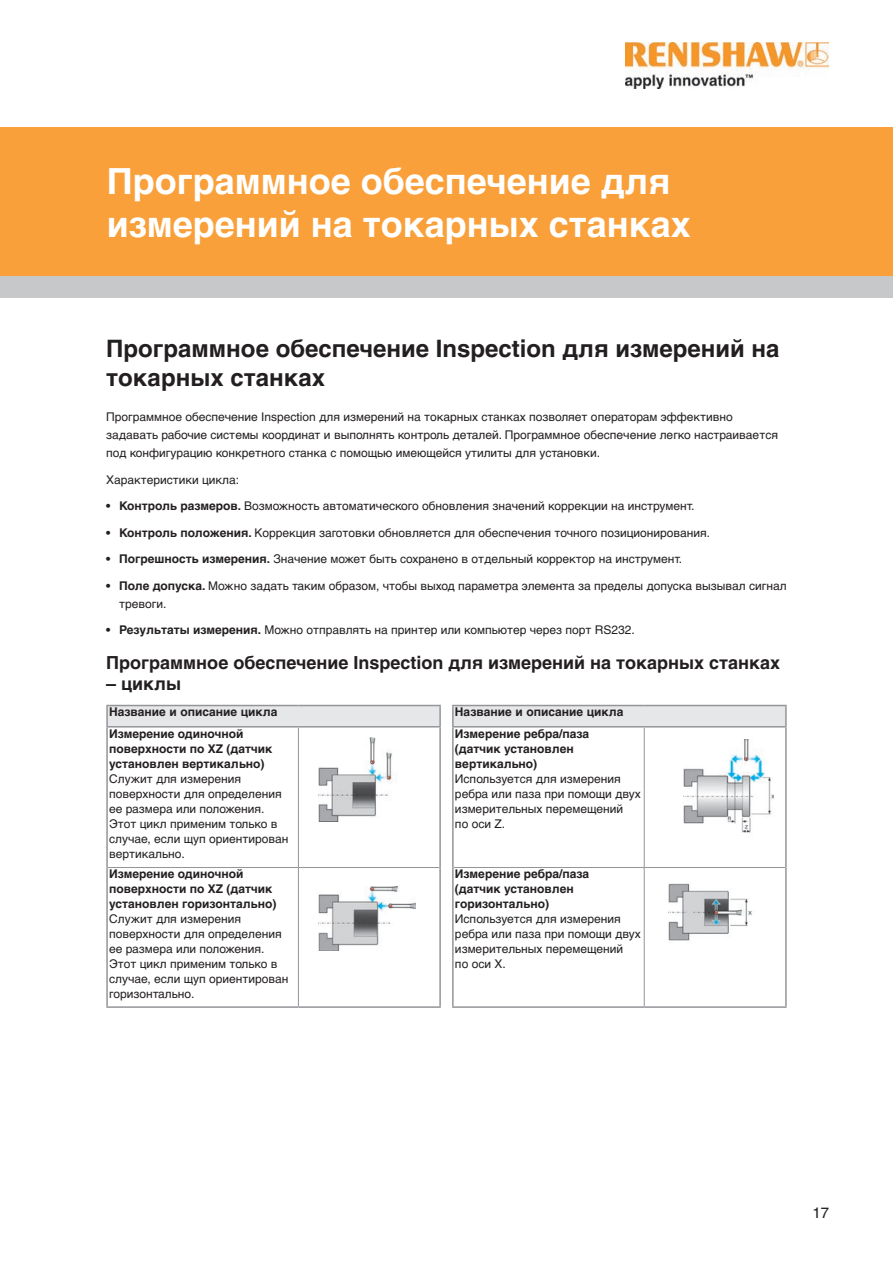
<style>
.page{position:relative;width:893px;height:1263px;background:#fff}
.page>*{position:absolute;margin:0;border:0;box-sizing:border-box;transform-origin:0 0}
.Headline{font:700 36px/42.8px "Helvetica LT Pro";color:#fff}
.Heading_16pt{font:700 24px/28.8px "Helvetica LT Pro";color:#231f20}
.Heading_12pt{font:700 18px "Helvetica LT Pro";color:#231f20}
.t1{font:15px "Helvetica LT Pro";color:#231f20}
.Body_Text_8pt{font:12px/18px "Helvetica LT Pro";color:#231f20}
.Table_Text_8pt{font:12px/15px "Helvetica LT Pro";color:#231f20}
.Table_Text_8pt_bold{font:700 12px/15px "Helvetica LT Pro";color:#231f20}
.Table_header{font:700 12px "Helvetica LT Pro";color:#231f20}
.s1{font-weight:700}
</style>
<div class="page">
<img style="left:626px;top:43px;width:202px;height:46px">
<hr style="left:785px;top:706px;width:2px;height:20px;background:#939598">
<svg style="left:108px;top:706px;width:678px;height:300px"></svg>
<hr style="left:106px;top:727px;width:2px;height:140px;background:#939598">
<hr style="left:439px;top:727px;width:2px;height:140px;background:#939598">
<hr style="left:106px;top:867px;width:2px;height:139px;background:#939598">
<hr style="left:439px;top:867px;width:2px;height:139px;background:#939598">
<hr style="left:106px;top:1006px;width:192px;height:2px;background:#939598">
<hr style="left:298px;top:1006px;width:143px;height:2px;background:#939598">
<hr style="left:298px;top:727px;width:1px;height:140px;background:#939598">
<hr style="left:108px;top:867px;width:190px;height:1px;background:#939598">
<hr style="left:298px;top:867px;width:141px;height:1px;background:#939598">
<hr style="left:298px;top:868px;width:1px;height:138px;background:#939598">
<hr style="left:452px;top:727px;width:2px;height:140px;background:#939598">
<hr style="left:785px;top:727px;width:2px;height:140px;background:#939598">
<hr style="left:452px;top:867px;width:2px;height:139px;background:#939598">
<hr style="left:785px;top:867px;width:2px;height:139px;background:#939598">
<hr style="left:452px;top:1006px;width:192px;height:2px;background:#939598">
<hr style="left:644px;top:1006px;width:143px;height:2px;background:#939598">
<hr style="left:644px;top:727px;width:1px;height:140px;background:#939598">
<hr style="left:454px;top:867px;width:190px;height:1px;background:#939598">
<hr style="left:644px;top:867px;width:141px;height:1px;background:#939598">
<hr style="left:644px;top:868px;width:1px;height:138px;background:#939598">
<hr style="left:106px;top:705px;width:192px;height:1px;background:#939598">
<hr style="left:106px;top:706px;width:2px;height:20px;background:#939598">
<hr style="left:298px;top:705px;width:143px;height:1px;background:#939598">
<hr style="left:439px;top:706px;width:2px;height:20px;background:#939598">
<hr style="left:106px;top:726px;width:192px;height:1px;background:#939598">
<hr style="left:298px;top:726px;width:143px;height:1px;background:#939598">
<hr style="left:452px;top:705px;width:192px;height:1px;background:#939598">
<hr style="left:452px;top:706px;width:2px;height:20px;background:#939598">
<hr style="left:644px;top:705px;width:143px;height:1px;background:#939598">
<hr style="left:452px;top:726px;width:192px;height:1px;background:#939598">
<hr style="left:644px;top:726px;width:143px;height:1px;background:#939598">
<div style="left:0;top:128px;width:893px;height:149px;background:#f9a03a"></div>
<div style="left:0;top:276px;width:893px;height:22px;background:#c7c8ca"></div>
<img style="left:318px;top:737px;width:96px;height:84px">
<img style="left:318px;top:886px;width:97px;height:64px">
<img style="left:683px;top:739px;width:91px;height:99px">
<img style="left:669px;top:872px;width:86px;height:72px">
<p class="Headline" style="left:107px;top:160px;width:586px">Программное обеспечение для измерений на токарных станках</p>
<p class="Heading_16pt" style="left:106px;top:335px;width:675px">Программное обеспечение Inspection для измерений на токарных станках</p>
<p class="Body_Text_8pt" style="left:106px;top:408px;width:673px">Программное обеспечение Inspection для измерений на токарных станках позволяет операторам эффективно задавать рабочие системы координат и выполнять контроль деталей. Программное обеспечение легко настраивается под конфигурацию конкретного станка с помощью имеющейся утилиты для установки.</p>
<p class="Body_Text_8pt" style="left:106px;top:470px;width:134px">Характеристики цикла:</p>
<p class="Body_Text_8pt" style="left:106px;top:497px;width:590px"><span class="s1">• Контроль размеров.</span> Возможность автоматического обновления значений коррекции на инструмент.</p>
<p class="Body_Text_8pt" style="left:106px;top:523px;width:605px"><span class="s1">• Контроль положения.</span> Коррекция заготовки обновляется для обеспечения точного позиционирования.</p>
<p class="Body_Text_8pt" style="left:106px;top:550px;width:577px"><span class="s1">• Погрешность измерения.</span> Значение может быть сохранено в отдельный корректор на инструмент.</p>
<p class="Body_Text_8pt" style="left:119px;top:576px;width:669px;text-indent:-13px"><span class="s1">• Поле допуска.</span> Можно задать таким образом, чтобы выход параметра элемента за пределы допуска вызывал сигнал тревоги.</p>
<p class="Body_Text_8pt" style="left:106px;top:621px;width:530px"><span class="s1">• Результаты измерения.</span> Можно отправлять на принтер или компьютер через порт RS232.</p>
<p class="Heading_12pt" style="left:106px;top:651px;width:675px">Программное обеспечение Inspection для измерений на токарных станках</p>
<p class="Heading_12pt" style="left:106px;top:673px;width:77px">– циклы</p>
<p class="Table_header" style="left:109px;top:705px;width:170px">Название и описание цикла</p>
<p class="Table_header" style="left:455px;top:705px;width:170px">Название и описание цикла</p>
<p class="Table_Text_8pt_bold" style="left:109px;top:726px;width:165px">Измерение одиночной поверхности по XZ (датчик установлен вертикально)</p>
<p class="Table_Text_8pt" style="left:109px;top:771px;width:181px">Служит для измерения поверхности для определения ее размера или положения.<br>Этот цикл применим только в случае, если щуп ориентирован вертикально.</p>
<p class="Table_Text_8pt_bold" style="left:455px;top:726px;width:136px">Измерение ребра/паза</p>
<p class="Table_Text_8pt_bold" style="left:455px;top:741px;width:120px">(датчик установлен вертикально)</p>
<p class="Table_Text_8pt" style="left:455px;top:771px;width:187px">Используется для измерения ребра или паза при помощи двух измерительных перемещений<br>по оси Z.</p>
<p class="Table_Text_8pt_bold" style="left:109px;top:866px;width:169px">Измерение одиночной поверхности по XZ (датчик установлен горизонтально)</p>
<p class="Table_Text_8pt" style="left:109px;top:911px;width:181px">Служит для измерения поверхности для определения ее размера или положения.<br>Этот цикл применим только в случае, если щуп ориентирован горизонтально.</p>
<p class="Table_Text_8pt_bold" style="left:455px;top:866px;width:136px">Измерение ребра/паза</p>
<p class="Table_Text_8pt_bold" style="left:455px;top:881px;width:120px">(датчик установлен горизонтально)</p>
<p class="Table_Text_8pt" style="left:455px;top:911px;width:187px">Используется для измерения ребра или паза при помощи двух измерительных перемещений<br>по оси X.</p>
<p class="t1" style="left:812px;top:1204px;width:18px">17</p>
</div>
